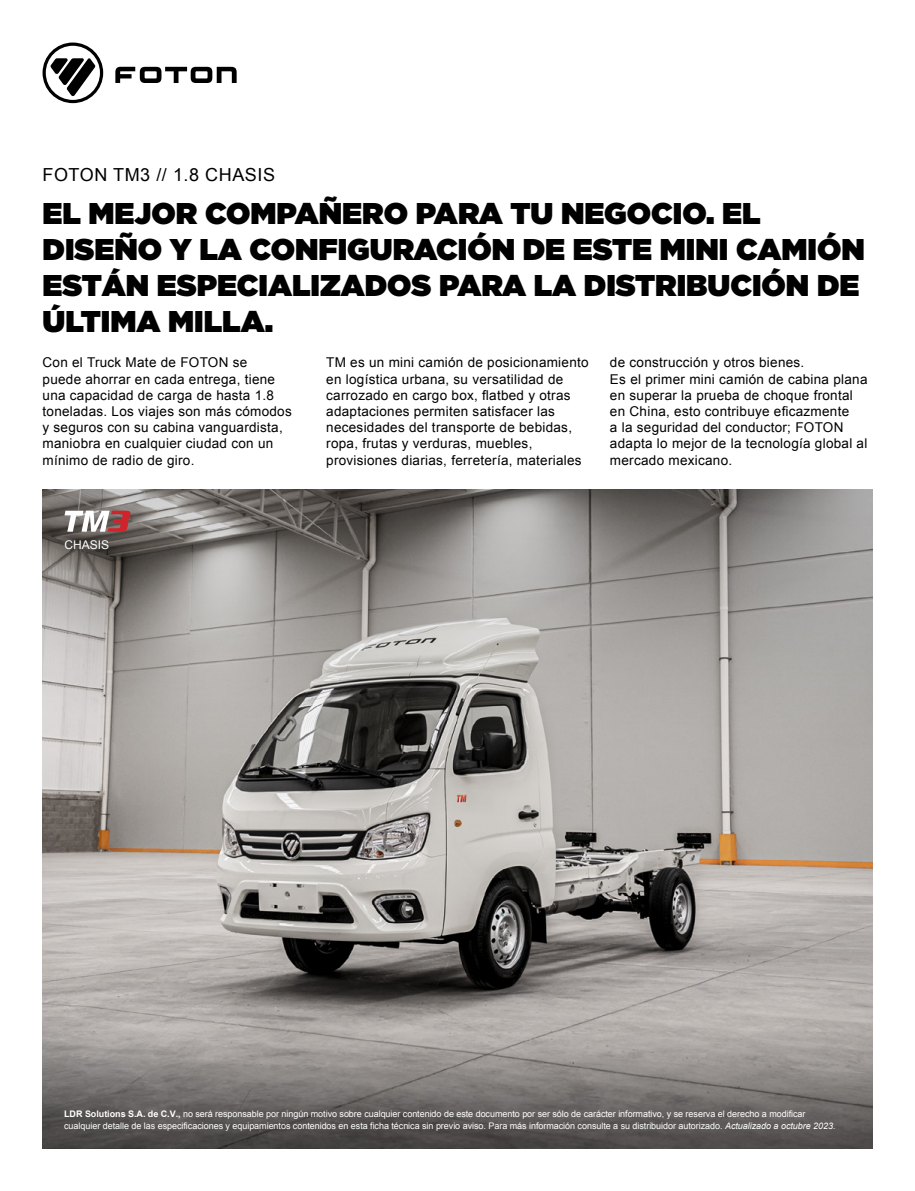
<style>
.page{position:relative;width:915px;height:1191px;background:#fff}
.page>*{position:absolute;margin:0;border:0;box-sizing:border-box;transform-origin:0 0}
.t1{font:900 30px/36px "Gotham";color:#000}
.t2{font:18px "Arial";letter-spacing:.03em;color:#000}
.t3{font:13.5px/16.2px "Arial";letter-spacing:.02em;color:#000}
.t4{font:12px "Arial";color:#fff}
.t5{font:9px/12px "Arial";letter-spacing:-.005em;color:#fff}
.s1{font-weight:700}
.s2{font-style:italic}
</style>
<div class="page">
<img style="left:43px;top:489px;width:829px;height:659px">
<svg style="left:64px;top:511px;width:66px;height:21px"></svg>
<svg style="left:115px;top:67px;width:121px;height:16px"></svg>
<svg style="left:43px;top:43px;width:60px;height:60px"></svg>
<h2 class="t2" style="left:43px;top:163px;width:234px">FOTON TM3 // 1.8 CHASIS</h2>
<h1 class="t1" style="left:43px;top:194px;width:823px">EL MEJOR COMPAÑERO PARA TU NEGOCIO. EL DISEÑO Y LA CONFIGURACIÓN DE ESTE MINI CAMIÓN ESTÁN ESPECIALIZADOS PARA LA DISTRIBUCIÓN DE ÚLTIMA MILLA.</h1>
<p class="t3" style="left:43px;top:355px;width:251px">Con el Truck Mate de FOTON se<br>puede ahorrar en cada entrega, tiene una capacidad de carga de hasta 1.8 toneladas. Los viajes son más cómodos y seguros con su cabina vanguardista, maniobra en cualquier ciudad con un mínimo de radio de giro.</p>
<p class="t3" style="left:326px;top:355px;width:264px">TM es un mini camión de posicionamiento en logística urbana, su versatilidad de carrozado en cargo box, flatbed y otras adaptaciones permiten satisfacer las necesidades del transporte de bebidas, ropa, frutas y verduras, muebles, provisiones diarias, ferretería, materiales</p>
<p class="t3" style="left:609px;top:355px;width:259px">de construcción y otros bienes.<br>Es el primer mini camión de cabina plana en superar la prueba de choque frontal en China, esto contribuye eficazmente<br>a la seguridad del conductor; FOTON adapta lo mejor de la tecnología global al mercado mexicano.</p>
<p class="t4" style="left:64px;top:536px;width:46px">CHASIS</p>
<p class="t5" style="left:64px;top:1107px;width:772px"><span class="s1">LDR Solutions S.A. de C.V.,</span> no será responsable por ningún motivo sobre cualquier contenido de este documento por ser sólo de carácter informativo, y se reserva el derecho a modificar cualquier detalle de las especificaciones y equipamientos contenidos en esta ficha técnica sin previo aviso. Para más información consulte a su distribuidor autorizado. <span class="s2">Actualizado a octubre 2023.</span></p>
</div>
